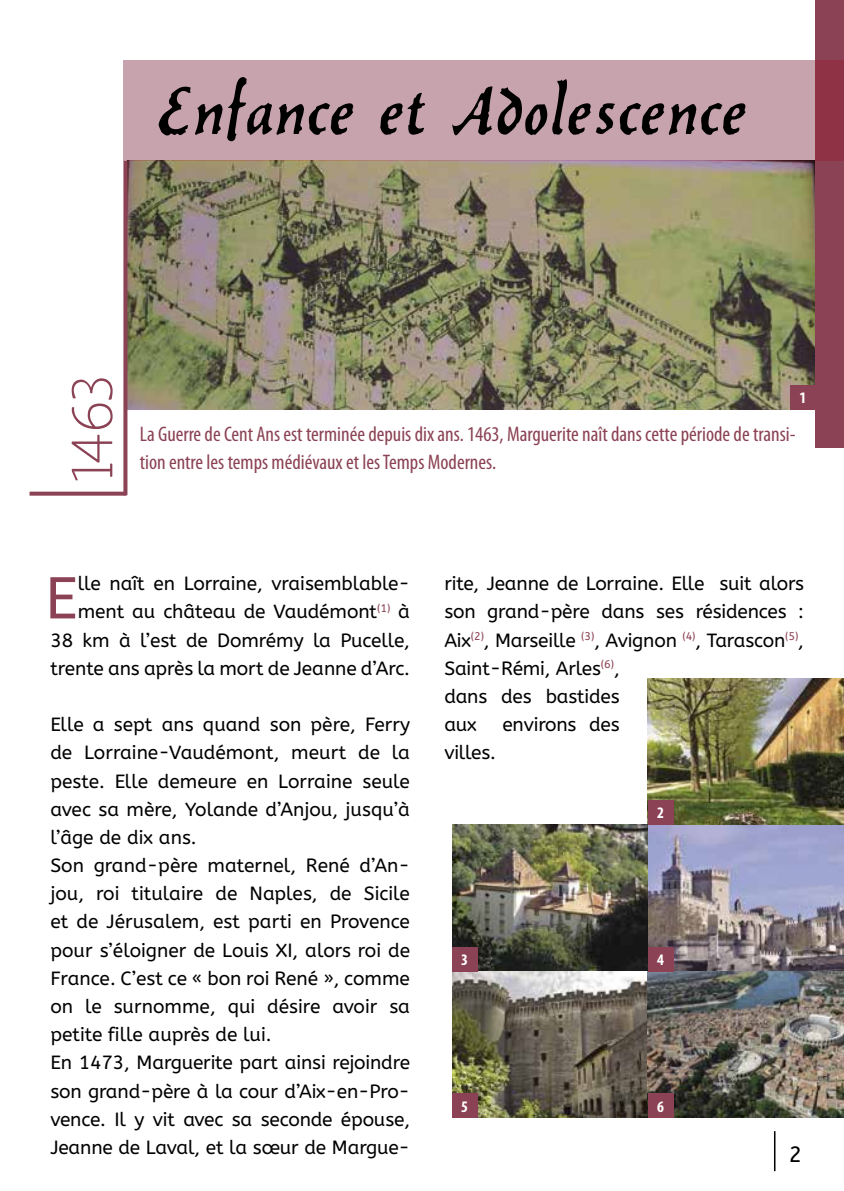
<style>
.page{position:relative;width:844px;height:1191px;background:#fff}
.page>*{position:absolute;margin:0;border:0;box-sizing:border-box;transform-origin:0 0}
.t1{font:74.38px "Balthazar";color:#000}
.t2{font:58.8px "A Bee Zee";color:#8b4254}
.t3{font:57.05px "Mank Sans";color:#8b4254}
.t4{font:22.05px "A Bee Zee";color:#000}
.t5{font:condensed 21.18px/28.2px "Myriad Pro";color:#8b4254}
.t6{font:19.07px/28.2px "A Bee Zee";letter-spacing:-.01em;color:#000}
.t7{font:700 condensed 16.1px "Myriad Pro";color:#fff}
</style>
<div class="page">
<img style="left:127px;top:161px;width:688px;height:248px">
<div style="left:815px;top:0;width:28px;height:447px;background:#8b4254"></div>
<div style="left:123px;top:60px;width:720px;height:101px;background:#c7a4ad"></div>
<svg style="left:30px;top:491px;width:93px;height:4px"></svg>
<svg style="left:123px;top:161px;width:4px;height:334px"></svg>
<img style="left:647px;top:678px;width:196px;height:439px">
<img style="left:452px;top:824px;width:195px;height:293px">
<div style="left:647px;top:800px;width:26px;height:24px;background:#8b4254"></div>
<div style="left:452px;top:946px;width:25px;height:25px;background:#8b4254"></div>
<div style="left:647px;top:946px;width:26px;height:25px;background:#8b4254"></div>
<div style="left:452px;top:1093px;width:25px;height:24px;background:#8b4254"></div>
<div style="left:647px;top:1093px;width:26px;height:24px;background:#8b4254"></div>
<div style="left:789px;top:385px;width:26px;height:24px;background:#8b4254"></div>
<hr style="left:773px;top:1131px;width:2px;height:40px;background:#000">
<h1 class="t1" style="left:156px;top:61px;width:593px">Enfance et Adolescence</h1>
<h3 class="t3" style="left:57px;top:483px;width:109px;rotate:-90deg">1463</h3>
<p class="t7" style="left:799px;top:388px;width:8px">1</p>
<p class="t5" style="left:140px;top:420px;width:657px">La Guerre de Cent Ans est terminée depuis dix ans. 1463, Marguerite naît dans cette période de transi&shy;tion entre les temps médiévaux et les Temps Modernes.</p>
<p class="t6" style="left:50px;top:570px;width:361px;text-align:right">lle naît en Lorraine, vraisemblable&shy;ment au château de Vaudémont<sup>(1)</sup> à 38 km à l’est de Domrémy la Pucelle, trente ans après la mort de Jeanne d’Arc.</p>
<p class="t6" style="left:50px;top:711px;width:361px">Elle a sept ans quand son père, Ferry de Lorraine-Vaudémont, meurt de la peste. Elle demeure en Lorraine seule avec sa mère, Yolande d’Anjou, jusqu’à l’âge de dix ans.<br>Son grand-père maternel, René d’An&shy;jou, roi titulaire de Naples, de Sicile et de Jérusalem, est parti en Provence pour s’éloigner de Louis XI, alors roi de France. C’est ce « bon roi René », comme on le surnomme, qui désire avoir sa petite fille auprès de lui.<br>En 1473, Marguerite part ainsi rejoindre son grand-père à la cour d’Aix-en-Pro&shy;vence. Il y vit avec sa seconde épouse, Jeanne de Laval, et la sœur de Margue-</p>
<h2 class="t2" style="left:45px;top:564px;width:34px">E</h2>
<p class="t6" style="left:444px;top:570px;width:361px">rite, Jeanne de Lorraine. Elle suit alors son grand-père dans ses résidences :<br>Aix<sup>(2)</sup>, Marseille <sup>(3)</sup>, Avignon <sup>(4)</sup>, Tarascon<sup>(5)</sup>,<br>Saint-Rémi, Arles<sup>(6)</sup>,<br>dans des bastides<br>aux</p>
<p class="t6" style="left:502px;top:711px;width:119px">environs des</p>
<p class="t6" style="left:444px;top:739px;width:53px">villes.</p>
<p class="t7" style="left:657px;top:803px;width:8px">2</p>
<p class="t7" style="left:461px;top:949px;width:8px">3</p>
<p class="t7" style="left:657px;top:949px;width:8px">4</p>
<p class="t7" style="left:461px;top:1096px;width:8px">5</p>
<p class="t7" style="left:657px;top:1096px;width:8px">6</p>
<p class="t4" style="left:788px;top:1141px;width:15px">2</p>
</div>
